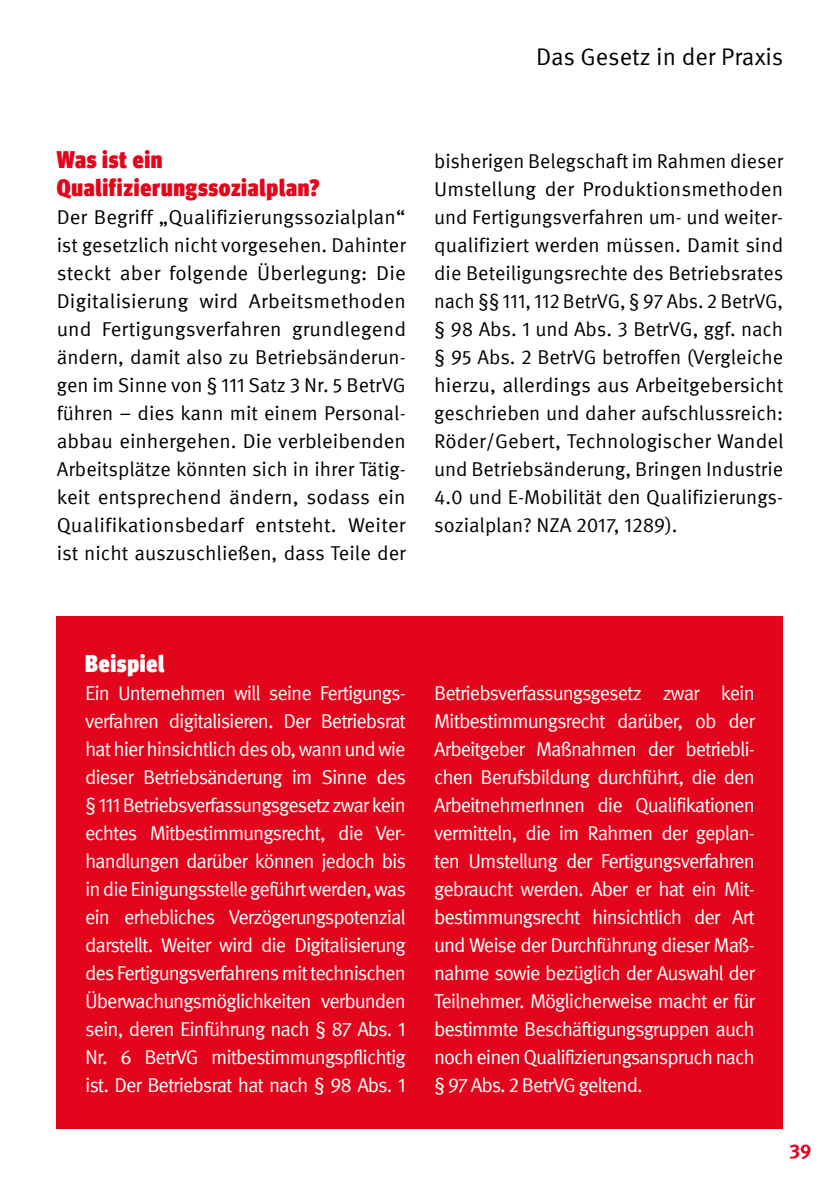
<style>
.page{position:relative;width:840px;height:1191px;background:#fff}
.page>*{position:absolute;margin:0;border:0;box-sizing:border-box;transform-origin:0 0}
.t1{font:900 condensed 24px/28px "Meta Head IGM";letter-spacing:.03em;color:#e3051b}
.t2{font:24px "Meta IGM";color:#000}
.t3{font:900 condensed 24px "Meta Head IGM";letter-spacing:.03em;color:#fff}
.t4{font:20px/28px "Meta IGM";letter-spacing:-.05em;color:#fff;text-align:justify}
.t5{font:20px/28px "Meta IGM";color:#000;text-align:justify}
.t6{font:700 20px "Meta IGM";color:#e3051b}
</style>
<div class="page">
<div style="left:57px;top:616px;width:725px;height:512px;background:#e3051b"></div>
<p class="t2" style="left:535px;top:39px;width:249px">Das Gesetz in der Praxis</p>
<p class="t1" style="left:57px;top:144px;width:264px">Was ist ein<br>Qualifizierungssozialplan?</p>
<p class="t5" style="left:57px;top:202px;width:350px">Der Begriff „Qualifizierungssozialplan“ ist gesetzlich nicht vorgesehen. Dahinter steckt aber folgende Überlegung: Die Digitalisierung wird Arbeitsmethoden und Fertigungsverfahren grundlegend ändern, damit also zu Betriebsänderun&shy;gen im Sinne von § 111 Satz 3 Nr. 5 BetrVG führen – dies kann mit einem Personal&shy;abbau einhergehen. Die verbleibenden Arbeitsplätze könnten sich in ihrer Tätig&shy;keit entsprechend ändern, sodass ein Qualifikationsbedarf entsteht. Weiter ist nicht auszuschließen, dass Teile der</p>
<p class="t5" style="left:434px;top:146px;width:351px">bisherigen Belegschaft im Rahmen dieser Umstellung der Produktionsmethoden und Fertigungsverfahren um- und weiter&shy;qualifiziert werden müssen. Damit sind die Beteiligungsrechte des Betriebsrates nach §§ 111, 112 BetrVG, § 97 Abs. 2 BetrVG, § 98 Abs. 1 und Abs. 3 BetrVG, ggf. nach § 95 Abs. 2 BetrVG betroffen (Vergleiche hierzu, allerdings aus Arbeitgebersicht geschrieben und daher aufschlussreich:<br>Röder/Gebert, Technologischer Wandel und Betriebsänderung, Bringen Industrie 4.0 und E-Mobilität den Qualifizierungs&shy;sozialplan? NZA 2017, 1289).</p>
<p class="t3" style="left:85px;top:644px;width:81px">Beispiel</p>
<p class="t4" style="left:85px;top:678px;width:322px">Ein Unternehmen will seine Fertigungs&shy;verfahren digitalisieren. Der Betriebsrat hat hier hinsichtlich des ob, wann und wie dieser Betriebsänderung im Sinne des § 111 Betriebsverfassungsgesetz zwar kein echtes Mitbestimmungsrecht, die Ver&shy;handlungen darüber können jedoch bis in die Einigungsstelle geführt werden, was ein erhebliches Verzögerungspotenzial darstellt. Weiter wird die Digitalisierung des Fertigungsverfahrens mit technischen Überwachungsmöglichkeiten verbunden sein, deren Einführung nach § 87 Abs. 1<br>Nr. 6 BetrVG mitbestimmungspflichtig ist. Der Betriebsrat hat nach § 98 Abs. 1</p>
<p class="t4" style="left:434px;top:678px;width:322px">Betriebsverfassungsgesetz zwar kein Mitbestimmungsrecht darüber, ob der Arbeitgeber Maßnahmen der betriebli&shy;chen Berufsbildung durchführt, die den ArbeitnehmerInnen die Qualifikationen vermitteln, die im Rahmen der geplan&shy;ten Umstellung der Fertigungsverfahren gebraucht werden. Aber er hat ein Mit&shy;bestimmungsrecht hinsichtlich der Art und Weise der Durchführung dieser Maß&shy;nahme sowie bezüglich der Auswahl der Teilnehmer. Möglicherweise macht er für bestimmte Beschäftigungsgruppen auch noch einen Qualifizierungsanspruch nach § 97 Abs. 2 BetrVG geltend.</p>
<p class="t6" style="left:789px;top:1135px;width:24px">39</p>
</div>
